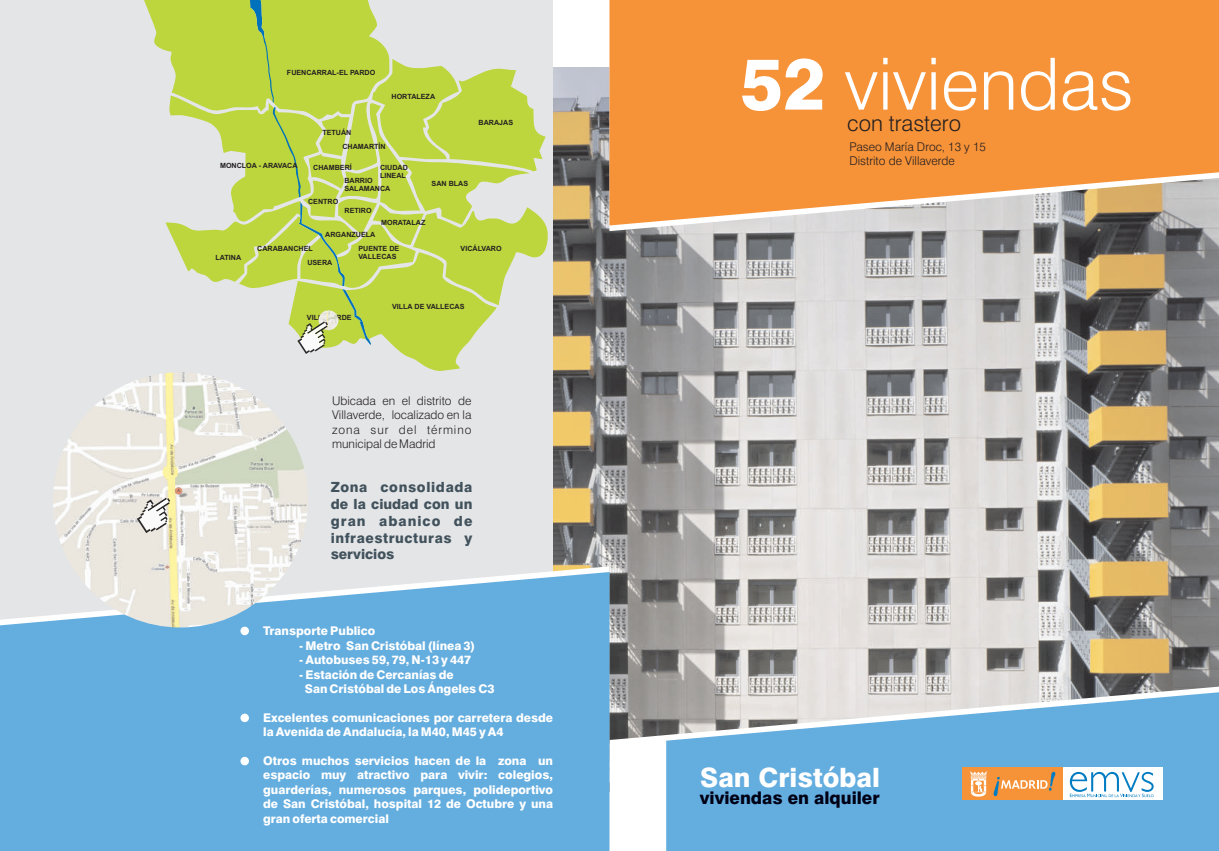
<style>
.page{position:relative;width:1219px;height:851px;background:#fff}
.page>*{position:absolute;margin:0;border:0;box-sizing:border-box;transform-origin:0 0}
.t1{font:300 72px "Swiss 721 BT";color:#fff}
.t2{font:800 26.6px "Swiss 721 BT";color:#fff}
.t3{font:300 22.1px "Swiss 721 BT";color:#231f20}
.t4{font:800 17.4px "Swiss 721 BT";color:#000014}
.t5{font:800 14px/16.8px "Swiss 721 BT";letter-spacing:.04em;color:#41525c;text-align:justify}
.t6{font:800 12px/14.4px "Swiss 721 BT";color:#fff}
.t7{font:300 12px/14.4px "Swiss 721 BT";color:#231f20;text-align:justify}
.t8{font:700 7.2px/8px "Arial";color:#231f20}
.s1{font-weight:800}
</style>
<div class="page">
<img style="left:553px;top:67px;width:666px;height:619px">
<div style="left:0;top:0;width:553px;height:660px;background:#e4e5e7"></div>
<svg style="left:609px;top:686px;width:610px;height:164px"></svg>
<svg style="left:609px;top:225px;width:610px;height:6px;background:#b7b6b7"></svg>
<svg style="left:666px;top:692px;width:553px;height:158px;background:#77b3dc"></svg>
<svg style="left:609px;top:0;width:610px;height:225px;background:#f19847"></svg>
<div style="left:0;top:572px;width:609px;height:278px;background:#64addf"></div>
<div style="left:962px;top:767px;width:200px;height:33px;background:#fff"></div>
<div style="left:962px;top:767px;width:100px;height:33px;background:#f69238"></div>
<svg style="left:969px;top:771px;width:185px;height:26px"></svg>
<div style="left:240px;top:626px;width:9px;height:9px;background:#fff;border-radius:50%"></div>
<div style="left:240px;top:713px;width:9px;height:9px;background:#fff;border-radius:50%"></div>
<svg style="left:240px;top:756px;width:9px;height:9px"></svg>
<img style="left:53px;top:372px;width:255px;height:255px;border-radius:50%">
<svg style="left:137px;top:497px;width:33px;height:36px"></svg>
<svg style="left:144px;top:0;width:404px;height:371px"></svg>
<p class="t8" style="left:287px;top:69px;width:90px">FUENCARRAL-EL PARDO</p>
<p class="t8" style="left:392px;top:93px;width:45px">HORTALEZA</p>
<p class="t8" style="left:220px;top:162px;width:79px">MONCLOA - ARAVACA</p>
<p class="t8" style="left:342px;top:126px;width:45px;line-height:14.1px;text-indent:-20px">TETUÁN<br>CHAMARTÍN</p>
<p class="t8" style="left:380px;top:164px;width:29px">CIUDAD<br>LINEAL</p>
<p class="t8" style="left:344px;top:162px;width:30px;line-height:12.5px;text-indent:-31px">CHAMBERÍ<br>BARRIO</p>
<p class="t8" style="left:344px;top:185px;width:48px">SALAMANCA</p>
<p class="t8" style="left:308px;top:198px;width:32px">CENTRO</p>
<p class="t8" style="left:345px;top:207px;width:29px">RETIRO</p>
<p class="t8" style="left:432px;top:180px;width:38px">SAN BLAS</p>
<p class="t8" style="left:381px;top:219px;width:46px">MORATALAZ</p>
<p class="t8" style="left:479px;top:119px;width:36px">BARAJAS</p>
<p class="t8" style="left:216px;top:254px;width:27px">LATINA</p>
<p class="t8" style="left:325px;top:231px;width:52px">ARGANZUELA</p>
<p class="t8" style="left:307px;top:259px;width:27px">USERA</p>
<p class="t8" style="left:257px;top:245px;width:57px">CARABANCHEL</p>
<p class="t8" style="left:358px;top:245px;width:42px">PUENTE DE<br>VALLECAS</p>
<p class="t8" style="left:461px;top:245px;width:43px">VICÁLVARO</p>
<p class="t8" style="left:307px;top:314px;width:46px">VILLAVERDE</p>
<p class="t8" style="left:392px;top:303px;width:74px">VILLA DE VALLECAS</p>
<p class="t7" style="left:332px;top:394px;width:141px">Ubicada en el distrito de Villaverde, localizado en la zona sur del término municipal de Madrid</p>
<p class="t5" style="left:331px;top:480px;width:143px">Zona consolidada de la ciudad con un gran abanico de infraestructuras y servicios</p>
<p class="t6" style="left:263px;top:625px;width:114px">Transporte Publico</p>
<p class="t6" style="left:299px;top:639px;width:178px">- Metro San Cristóbal (línea 3)</p>
<p class="t6" style="left:299px;top:653px;width:174px">- Autobuses 59, 79, N-13 y 447</p>
<p class="t6" style="left:305px;top:668px;width:191px;text-indent:-6px">- Estación de Cercanías de<br>San Cristóbal de Los Ángeles C3</p>
<p class="t6" style="left:263px;top:711px;width:291px">Excelentes comunicaciones por carretera desde la Avenida de Andalucía, la M40, M45 y A4</p>
<p class="t6" style="left:263px;top:754px;width:291px;text-align:justify">Otros muchos servicios hacen de la zona un espacio muy atractivo para vivir: colegios, guarderías, numerosos parques, polideportivo de San Cristóbal, hospital 12 de Octubre y una gran oferta comercial</p>
<h1 class="t1" style="left:741px;top:55px;width:395px"><span class="s1">52</span> viviendas</h1>
<h3 class="t3" style="left:847px;top:114px;width:115px">con trastero</h3>
<p class="t7" style="left:849px;top:141px;width:138px">Paseo María Droc, 13 y 15<br>Distrito de Villaverde</p>
<h2 class="t2" style="left:700px;top:766px;width:181px">San Cristóbal</h2>
<h3 class="t4" style="left:700px;top:790px;width:181px">viviendas en alquiler</h3>
</div>
